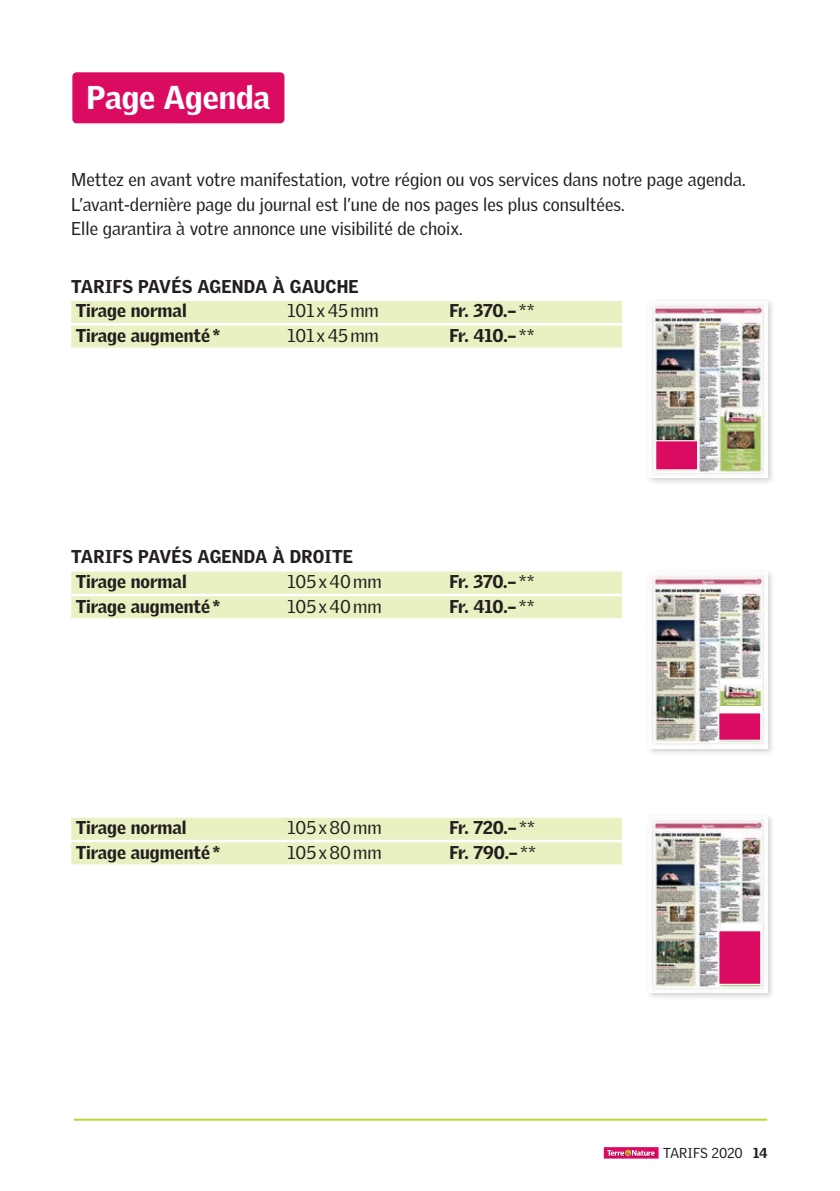
<style>
.page{position:relative;width:840px;height:1191px;background:#fff}
.page>*{position:absolute;margin:0;border:0;box-sizing:border-box;transform-origin:0 0}
.t1{font:900 32px "Griffith Gothic";color:#fff}
._02_titre_enc{font:18px/24.6px "Griffith Gothic";color:#231f20}
._02_titre_enc-2{font:900 18px "Griffith Gothic";color:#231f20}
.yy_lignegras{font:900 18px "Griffith Gothic";letter-spacing:.01em;color:#231f20}
.t2{font:14px "Griffith Gothic";letter-spacing:-.01em;color:#231f20}
.s1{font-weight:400}
.s2{font-weight:900}
</style>
<div class="page">
<svg style="left:603px;top:1158px;width:55px;height:1px"></svg>
<svg style="left:603px;top:1147px;width:55px;height:11px"></svg>
<hr style="left:74px;top:1118px;width:692px;height:2px;background:#bed630">
<div style="left:71px;top:301px;width:550px;height:22px;background:#e9f0c1"></div>
<div style="left:71px;top:325px;width:550px;height:22px;background:#e9f0c1"></div>
<div style="left:71px;top:571px;width:550px;height:22px;background:#e9f0c1"></div>
<div style="left:71px;top:596px;width:550px;height:22px;background:#e9f0c1"></div>
<div style="left:71px;top:817px;width:550px;height:22px;background:#e9f0c1"></div>
<div style="left:71px;top:842px;width:550px;height:22px;background:#e9f0c1"></div>
<div style="left:72px;top:72px;width:212px;height:51px;background:#dc0b62;border-radius:4px"></div>
<div style="left:645px;top:298px;width:129px;height:188px;background:#231f20;opacity:.2"></div>
<img style="left:648px;top:301px;width:118px;height:177px">
<div style="left:654px;top:440px;width:43px;height:30px;background:#dc0b62;border:1px solid #fff"></div>
<div style="left:645px;top:813px;width:129px;height:187px;background:#231f20;opacity:.2"></div>
<img style="left:648px;top:816px;width:118px;height:177px">
<div style="left:720px;top:923px;width:41px;height:62px;background:#fff;border:1px solid #fff"></div>
<div style="left:717px;top:930px;width:44px;height:55px;background:#dc0b62;border:1px solid #fff"></div>
<div style="left:645px;top:569px;width:129px;height:187px;background:#231f20;opacity:.2"></div>
<img style="left:648px;top:572px;width:118px;height:177px">
<div style="left:717px;top:712px;width:43px;height:29px;background:#dc0b62;border:1px solid #fff"></div>
<img style="left:717px;top:682px;width:43px;height:23px">
<div style="left:719px;top:679px;width:41px;height:5px;background:#fff"></div>
<img style="left:720px;top:705px;width:37px;height:1px">
<div style="left:719px;top:706px;width:41px;height:6px;background:#fff"></div>
<p class="t1" style="left:86px;top:79px;width:185px">Page Agenda</p>
<p class="_02_titre_enc" style="left:71px;top:167px;width:675px">Mettez en avant votre manifestation, votre région ou vos services dans notre page agenda.<br>L’avant-dernière page du journal est l’une de nos pages les plus consultées.<br>Elle garantira à votre annonce une visibilité de choix.</p>
<p class="yy_lignegras" style="left:71px;top:275px;width:289px">TARIFS PAVÉS AGENDA À GAUCHE</p>
<p class="_02_titre_enc-2" style="left:76px;top:300px;width:112px">Tirage normal</p>
<p class="_02_titre_enc" style="left:287px;top:299px;width:93px">101 x45mm</p>
<p class="_02_titre_enc-2" style="left:449px;top:300px;width:86px">Fr. 370.–<span class="s1">**</span></p>
<p class="_02_titre_enc-2" style="left:76px;top:325px;width:146px">Tirage augmenté*</p>
<p class="_02_titre_enc" style="left:287px;top:323px;width:93px">101 x45mm</p>
<p class="_02_titre_enc-2" style="left:449px;top:325px;width:86px">Fr. 410.–<span class="s1">**</span></p>
<p class="yy_lignegras" style="left:71px;top:546px;width:283px">TARIFS PAVÉS AGENDA À DROITE</p>
<p class="_02_titre_enc-2" style="left:76px;top:571px;width:112px">Tirage normal</p>
<p class="_02_titre_enc" style="left:287px;top:569px;width:96px">105x40mm</p>
<p class="_02_titre_enc-2" style="left:449px;top:571px;width:86px">Fr. 370.–<span class="s1">**</span></p>
<p class="_02_titre_enc-2" style="left:76px;top:595px;width:146px">Tirage augmenté*</p>
<p class="_02_titre_enc" style="left:287px;top:594px;width:96px">105x40mm</p>
<p class="_02_titre_enc-2" style="left:449px;top:595px;width:86px">Fr. 410.–<span class="s1">**</span></p>
<p class="_02_titre_enc-2" style="left:76px;top:817px;width:112px">Tirage normal</p>
<p class="_02_titre_enc" style="left:287px;top:815px;width:96px">105x80mm</p>
<p class="_02_titre_enc-2" style="left:449px;top:817px;width:87px">Fr. 720.– <span class="s1">**</span></p>
<p class="_02_titre_enc-2" style="left:76px;top:841px;width:146px">Tirage augmenté*</p>
<p class="_02_titre_enc" style="left:287px;top:840px;width:96px">105x80mm</p>
<p class="_02_titre_enc-2" style="left:449px;top:841px;width:88px">Fr. 790.–<span class="s1">**</span></p>
<p class="t2" style="left:663px;top:1144px;width:106px">TARIFS 2020 <span class="s2">14</span></p>
</div>
